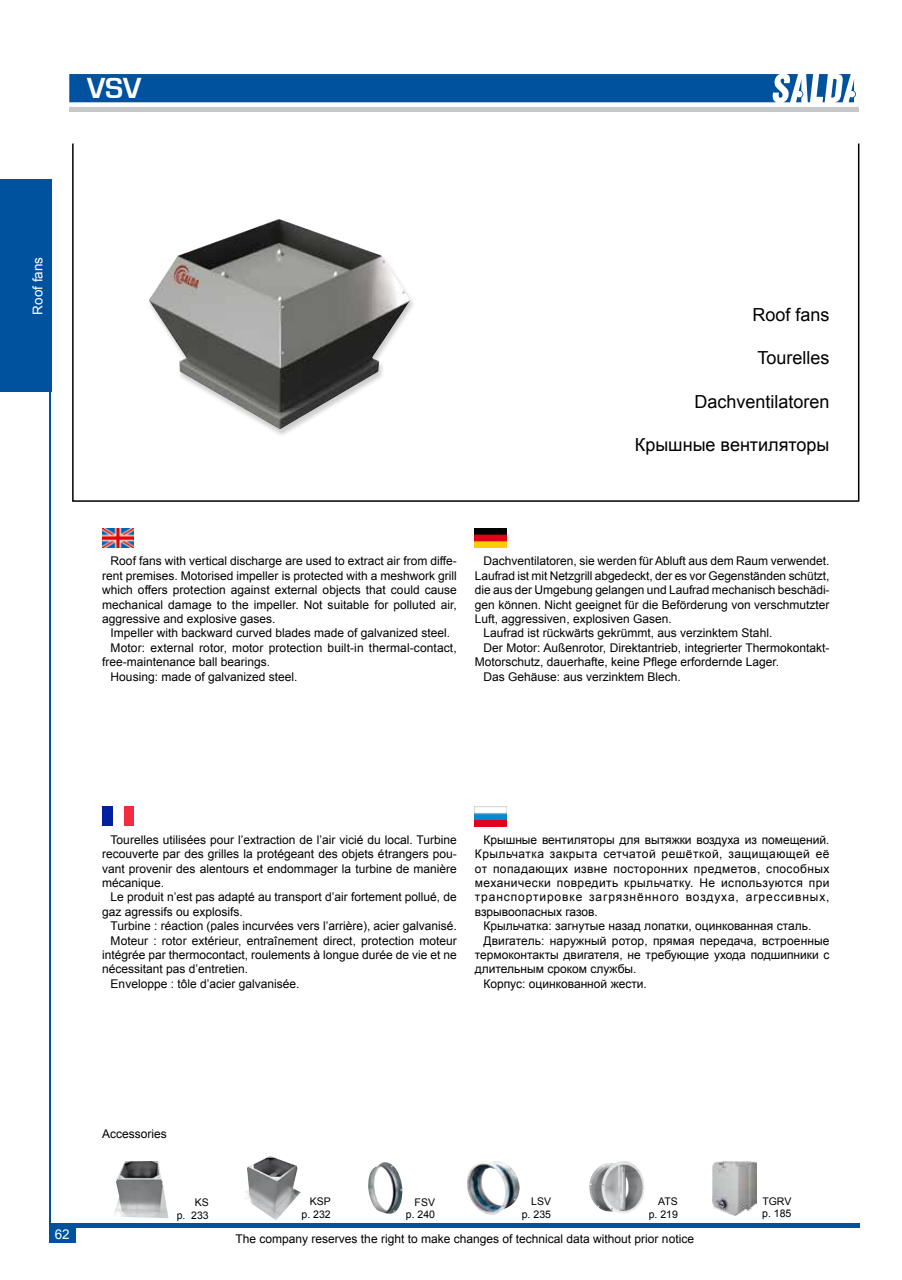
<style>
.page{position:relative;width:902px;height:1280px;background:#fff}
.page>*{position:absolute;margin:0;border:0;box-sizing:border-box;transform-origin:0 0}
.t1{font:700 30px "Eurostile";color:#fff}
.t2{font:18px "Arial";color:#000}
.t3{font:13.5px "Arial";color:#fff}
.t4{font:12px/14.4px "Arial";color:#000;text-align:justify}
.t5{font:12px "Arial";letter-spacing:.035em;color:#000}
.t6{font:12px "Arial";letter-spacing:.075em;color:#000}
.t7{font:10.5px/12.6px "Arial";color:#000;text-align:right}
</style>
<div class="page">
<div style="left:69px;top:107px;width:789px;height:5px;background:#c6c7c8"></div>
<svg style="left:69px;top:74px;width:787px;height:29px;background:#1660a6"></svg>
<div style="left:72px;top:143px;width:787px;height:359px;border:2px solid #000"></div>
<div style="left:0;top:179px;width:51px;height:213px;background:#00519e"></div>
<hr style="left:50px;top:329px;width:1px;height:914px;background:#00519e">
<hr style="left:50px;top:1224px;width:809px;height:4px;background:#00519e">
<div style="left:50px;top:1224px;width:25px;height:19px;background:#00519e"></div>
<img style="left:475px;top:528px;width:31px;height:19px">
<img style="left:475px;top:807px;width:31px;height:19px">
<img style="left:102px;top:528px;width:32px;height:19px">
<div style="left:102px;top:807px;width:32px;height:19px;background:#f42a41"></div>
<div style="left:102px;top:807px;width:21px;height:19px;background:#fff"></div>
<div style="left:102px;top:807px;width:11px;height:19px;background:#00209f"></div>
<img style="left:113px;top:1161px;width:55px;height:57px">
<img style="left:245px;top:1156px;width:56px;height:64px">
<img style="left:467px;top:1161px;width:52px;height:54px">
<img style="left:712px;top:1161px;width:44px;height:54px">
<img style="left:589px;top:1161px;width:56px;height:52px">
<img style="left:368px;top:1162px;width:34px;height:52px">
<img style="left:149px;top:219px;width:261px;height:210px">
<h1 class="t1" style="left:87px;top:72px;width:56px">VSV</h1>
<p class="t3" style="left:29px;top:315px;width:59px;rotate:-90deg">Roof fans</p>
<h2 class="t2" style="left:752px;top:303px;width:79px">Roof fans</h2>
<h2 class="t2" style="left:757px;top:346px;width:74px">Tourelles</h2>
<h2 class="t2" style="left:694px;top:389px;width:137px">Dachventilatoren</h2>
<h2 class="t2" style="left:634px;top:433px;width:196px">Крышные вентиляторы</h2>
<p class="t4" style="left:102px;top:554px;width:356px;text-indent:9px">Roof fans with vertical discharge are used to extract air from diffe&shy;rent premises. Motorised impeller is protected with a meshwork grill which offers protection against external objects that could cause mechanical damage to the impeller. Not suitable for polluted air, aggressive and explosive gases.</p>
<p class="t4" style="left:111px;top:626px;width:341px">Impeller with backward curved blades made of galvanized steel.</p>
<p class="t4" style="left:111px;top:640px;width:347px">Motor: external rotor, motor protection built-in thermal-contact,</p>
<p class="t4" style="left:102px;top:655px;width:170px">free-maintenance ball bearings.</p>
<p class="t4" style="left:111px;top:669px;width:188px">Housing: made of galvanized steel.</p>
<p class="t4" style="left:483px;top:554px;width:347px">Dachventilatoren, sie werden für Abluft aus dem Raum verwendet.</p>
<p class="t4" style="left:475px;top:568px;width:356px">Laufrad ist mit Netzgrill abgedeckt, der es vor Gegenständen schützt,</p>
<p class="t4" style="left:475px;top:583px;width:356px">die aus der Umgebung gelangen und Laufrad mechanisch beschädi-</p>
<p class="t4" style="left:475px;top:597px;width:356px">gen können. Nicht geeignet für die Beförderung von verschmutzter</p>
<p class="t4" style="left:475px;top:612px;width:198px">Luft, aggressiven, explosiven Gasen.</p>
<p class="t4" style="left:483px;top:626px;width:290px">Laufrad ist rückwärts gekrümmt, aus verzinktem Stahl.</p>
<p class="t4" style="left:483px;top:640px;width:348px">Der Motor: Außenrotor, Direktantrieb, integrierter Thermokontakt-</p>
<p class="t4" style="left:475px;top:655px;width:306px">Motorschutz, dauerhafte, keine Pflege erfordernde Lager.</p>
<p class="t4" style="left:483px;top:669px;width:199px">Das Gehäuse: aus verzinktem Blech.</p>
<p class="t4" style="left:102px;top:832px;width:356px;text-indent:9px">Tourelles utilisées pour l’extraction de l’air vicié du local. Turbine recouverte par des grilles la protégeant des objets étrangers pou&shy;vant provenir des alentours et endommager la turbine de manière mécanique.</p>
<p class="t4" style="left:102px;top:890px;width:356px;text-indent:9px">Le produit n’est pas adapté au transport d’air fortement pollué, de gaz agressifs ou explosifs.</p>
<p class="t4" style="left:111px;top:919px;width:348px">Turbine : réaction (pales incurvées vers l’arrière), acier galvanisé.</p>
<p class="t4" style="left:111px;top:933px;width:348px">Moteur : rotor extérieur, entraînement direct, protection moteur</p>
<p class="t4" style="left:102px;top:948px;width:356px">intégrée par thermocontact, roulements à longue durée de vie et ne</p>
<p class="t4" style="left:102px;top:962px;width:148px">nécessitant pas d’entretien.</p>
<p class="t4" style="left:111px;top:976px;width:190px">Enveloppe : tôle d’acier galvanisée.</p>
<p class="t4" style="left:483px;top:832px;width:348px">Крышные вентиляторы для вытяжки воздуха из помещений.</p>
<p class="t5" style="left:475px;top:846px;width:356px">Крыльчатка закрыта сетчатой решёткой, защищающей её</p>
<p class="t5" style="left:475px;top:860px;width:356px">от попадающих извне посторонних предметов, способных</p>
<p class="t5" style="left:475px;top:875px;width:356px">механически повредить крыльчатку. Не используются при</p>
<p class="t6" style="left:475px;top:889px;width:356px">транспортировке загрязнённого воздуха, агрессивных,</p>
<p class="t4" style="left:475px;top:904px;width:124px">взрывоопасных газов.</p>
<p class="t4" style="left:483px;top:919px;width:329px">Крыльчатка: загнутые назад лопатки, оцинкованная сталь.</p>
<p class="t4" style="left:483px;top:933px;width:348px">Двигатель: наружный ротор, прямая передача, встроенные</p>
<p class="t4" style="left:475px;top:948px;width:356px">термоконтакты двигателя, не требующие ухода подшипники с</p>
<p class="t4" style="left:475px;top:962px;width:163px">длительным сроком службы.</p>
<p class="t4" style="left:483px;top:976px;width:165px">Корпус: оцинкованной жести.</p>
<p class="t4" style="left:102px;top:1127px;width:66px">Accessories</p>
<p class="t7" style="left:177px;top:1196px;width:34px">KS<br>p. 233</p>
<p class="t7" style="left:301px;top:1195px;width:31px">KSP p. 232</p>
<p class="t7" style="left:406px;top:1196px;width:31px">FSV p. 240</p>
<p class="t7" style="left:521px;top:1195px;width:31px">LSV p. 235</p>
<p class="t7" style="left:762px;top:1195px;width:31px;text-align:left">TGRV p. 185</p>
<p class="t7" style="left:648px;top:1195px;width:31px">ATS p. 219</p>
<p class="t3" style="left:55px;top:1226px;width:17px">62</p>
<p class="t4" style="left:235px;top:1232px;width:460px">The company reserves the right to make changes of technical data without prior notice</p>
</div>
